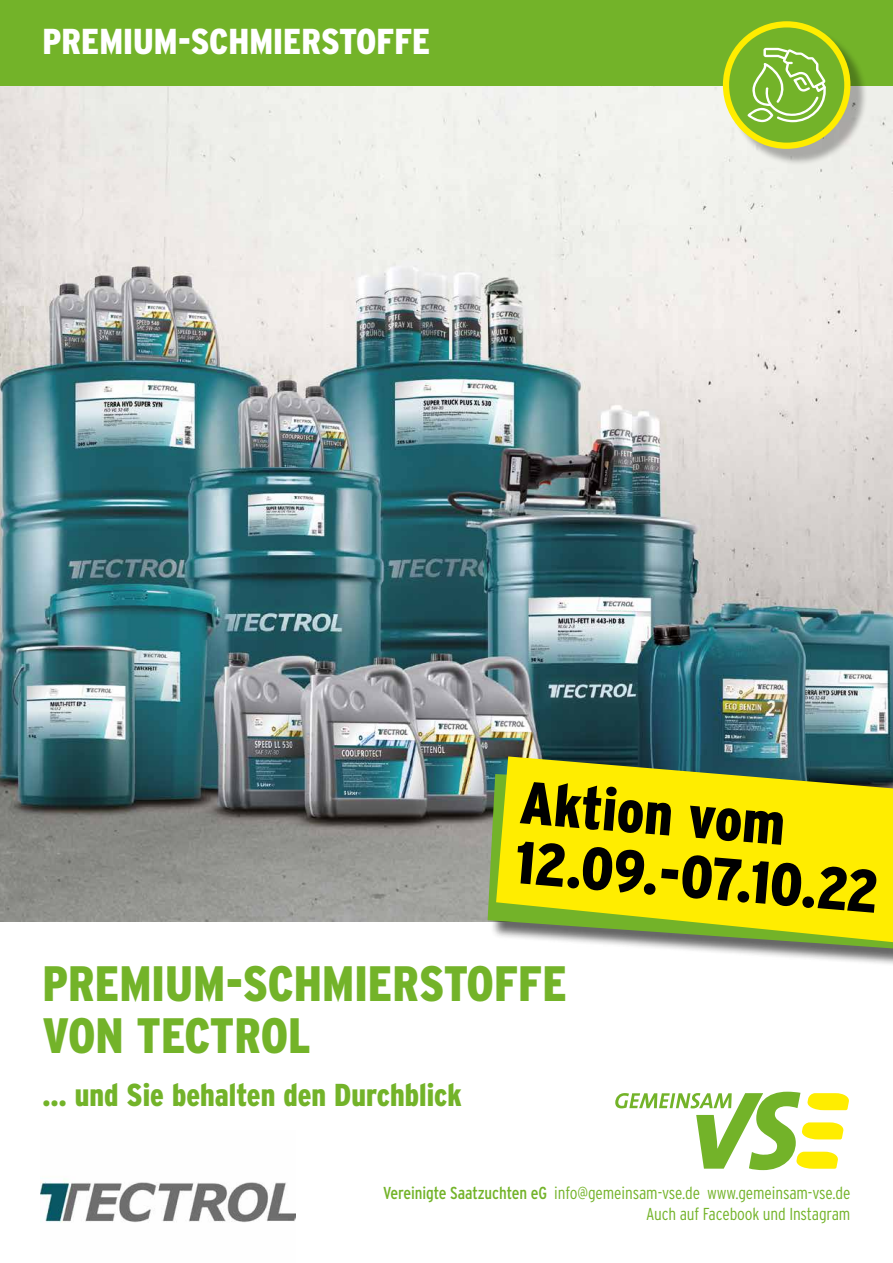
<style>
.page{position:relative;width:893px;height:1263px;background:#fff}
.page>*{position:absolute;margin:0;border:0;box-sizing:border-box;transform-origin:0 0}
.t1{font:900 60px/59.7px "Interstate Condensed";color:#000}
.t2{font:900 49.65px/52.5px "Interstate Condensed";color:#73b329}
.t3{font:900 36px "Interstate Condensed";color:#fff}
.t4{font:900 31.65px "Interstate Condensed";color:#73b329}
.t5{font:300 17.25px/20.7px "Interstate Condensed";letter-spacing:-.005em;color:#73b329;text-align:right}
.s1{font-family:"Interstate";font-weight:400;font-stretch:condensed}
</style>
<div class="page">
<img style="left:0;top:85px;width:893px;height:837px">
<img style="left:40px;top:1179px;width:255px;height:44px">
<svg style="left:615px;top:1092px;width:234px;height:78px"></svg>
<div style="left:490px;top:777px;width:403px;height:202px;background:#000;opacity:.6"></div>
<svg style="left:488px;top:774px;width:405px;height:174px"></svg>
<svg style="left:496px;top:756px;width:397px;height:186px;background:#dcd610"></svg>
<div style="left:0;top:0;width:893px;height:85px;background:#73b329"></div>
<div style="left:728px;top:27px;width:140px;height:139px;background:#000;opacity:.3"></div>
<div style="left:723px;top:21px;width:127px;height:128px;background:#ffed00;border-radius:50%"></div>
<div style="left:729px;top:27px;width:115px;height:116px;background:#73b329;border-radius:50%"></div>
<svg style="left:748px;top:48px;width:78px;height:74px"></svg>
<h3 class="t3" style="left:43px;top:22px;width:389px">PREMIUM-SCHMIERSTOFFE</h3>
<h1 class="t1" style="left:523px;top:771px;width:366px;rotate:5deg">Aktion vom<br>12.09.-07.10.22</h1>
<h2 class="t2" style="left:43px;top:957px;width:526px">PREMIUM-SCHMIERSTOFFE<br>VON TECTROL</h2>
<h3 class="t4" style="left:43px;top:1077px;width:421px">… und Sie behalten den Durchblick</h3>
<p class="t5" style="left:383px;top:1183px;width:469px"><span class="s1">Vereinigte Saatzuchten eG</span> info@gemeinsam-vse.de www.gemeinsam-vse.de<br>Auch auf Facebook und Instagram</p>
</div>
